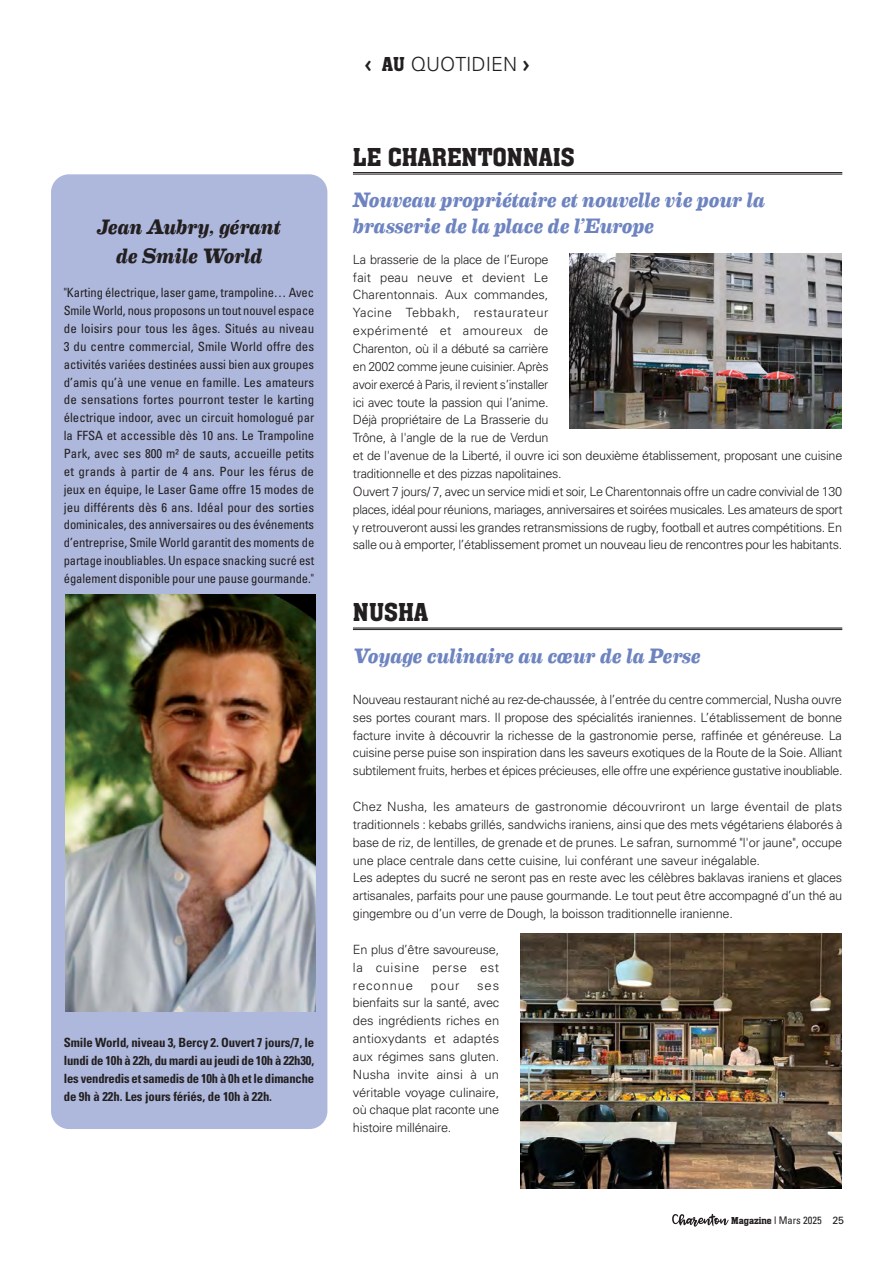
<style>
.page{position:relative;width:893px;height:1263px;background:#fff}
.page>*{position:absolute;margin:0;border:0;box-sizing:border-box;transform-origin:0 0}
.Brève___titre{font:500 27px "Aachen D";color:#231f20}
.t1{font:italic 700 21px/25.5px "Eames Century Modern";letter-spacing:-.005em;color:#6e84c1}
.t2{font:italic 700 21px "Eames Century Modern";letter-spacing:-.015em;color:#231f20}
.t3{font:300 19.5px "Univers";color:#231f20}
.t4{font:300 12.75px/17.9px "Univers";letter-spacing:-.025em;color:#231f20;text-align:justify}
.t5{font:condensed 12.75px/17.9px "Univers";letter-spacing:-.005em;color:#231f20;text-align:justify}
.t6{font:700 condensed 12.75px/17.9px "Univers";letter-spacing:-.01em;color:#231f20;text-align:justify}
.t7{font:condensed 10.5px "Univers";color:#231f20}
.s1{font-family:"Officina Serif";font-weight:700;font-size:21px}
.s2{font-family:"Aachen D";font-weight:500;font-size:21px}
.s3{font-family:"Aachen D";font-weight:500;font-stretch:normal}
.s4{font-stretch:normal}
</style>
<div class="page">
<svg style="left:672px;top:1214px;width:57px;height:13px"></svg>
<hr style="left:353px;top:172px;width:489px;height:1px;background:#231f20">
<hr style="left:353px;top:174px;width:489px;height:1px;background:#231f20">
<img style="left:570px;top:254px;width:272px;height:175px">
<div style="left:51px;top:174px;width:276px;height:955px;background:#aeb8dc;border-radius:18px"></div>
<img style="left:66px;top:594px;width:250px;height:417px">
<hr style="left:353px;top:627px;width:489px;height:2px;background:#231f20">
<hr style="left:353px;top:629px;width:489px;height:1px;background:#231f20">
<img style="left:520px;top:933px;width:321px;height:256px">
<p class="t2" style="left:97px;top:211px;width:185px">Jean Aubry, gérant</p>
<p class="t2" style="left:116px;top:240px;width:148px">de Smile World</p>
<p class="t5" style="left:64px;top:284px;width:252px">"Karting électrique, laser game, trampoline… Avec Smile World, nous proposons un tout nouvel espace de loisirs pour tous les âges. Situés au niveau 3 du centre commercial, Smile World offre des activités variées destinées aussi bien aux groupes d’amis qu’à une venue en famille. Les amateurs de sensations fortes pourront tester le karting électrique indoor, avec un circuit homologué par la FFSA et accessible dès 10 ans. Le Trampoline Park, avec ses 800 m² de sauts, accueille petits et grands à partir de 4 ans. Pour les férus de jeux en équipe, le Laser Game offre 15 modes de jeu différents dès 6 ans. Idéal pour des sorties dominicales, des anniversaires ou des événements d’entreprise, Smile World garantit des moments de partage inoubliables. Un espace snacking sucré est également disponible pour une pause gourmande."</p>
<p class="t6" style="left:64px;top:1033px;width:252px">Smile World, niveau 3, Bercy 2. Ouvert 7 jours/7, le lundi de 10h à 22h, du mardi au jeudi de 10h à 22h30, les vendredis et samedis de 10h à 0h et le dimanche de 9h à 22h. Les jours fériés, de 10h à 22h.</p>
<p class="t3" style="left:364px;top:52px;width:167px"><span class="s1">‹</span> <span class="s2">AU</span> QUOTIDIEN <span class="s1">›</span></p>
<p class="Brève___titre" style="left:353px;top:141px;width:223px">LE CHARENTONNAIS</p>
<p class="t1" style="left:353px;top:186px;width:413px">Nouveau propriétaire et nouvelle vie pour la brasserie de la place de l’Europe</p>
<p class="t4" style="left:353px;top:250px;width:491px;text-align:left">La brasserie de la place de l’Europe<br>fait peau neuve et devient Le<br>Charentonnais. Aux commandes,<br>Yacine Tebbakh, restaurateur<br>expérimenté et amoureux de<br>Charenton, où il a débuté sa carrière<br>en 2002 comme jeune cuisinier. Après<br>avoir exercé à Paris, il revient s’installer<br>ici avec toute la passion qui l’anime.<br>Déjà propriétaire de La Brasserie du<br>Trône, à l'angle de la rue de Verdun<br>et de l'avenue de la Liberté, il ouvre ici son deuxième établissement, proposant une cuisine traditionnelle et des pizzas napolitaines.</p>
<p class="t4" style="left:353px;top:482px;width:491px">Ouvert 7 jours/ 7, avec un service midi et soir, Le Charentonnais offre un cadre convivial de 130 places, idéal pour réunions, mariages, anniversaires et soirées musicales. Les amateurs de sport y retrouveront aussi les grandes retransmissions de rugby, football et autres compétitions. En salle ou à emporter, l’établissement promet un nouveau lieu de rencontres pour les habitants.</p>
<p class="Brève___titre" style="left:353px;top:596px;width:77px">NUSHA</p>
<p class="t1" style="left:353px;top:641px;width:349px">Voyage culinaire au cœur de la Perse</p>
<p class="t4" style="left:353px;top:690px;width:491px">Nouveau restaurant niché au rez-de-chaussée, à l’entrée du centre commercial, Nusha ouvre ses portes courant mars. Il propose des spécialités iraniennes. L’établissement de bonne facture invite à découvrir la richesse de la gastronomie perse, raffinée et généreuse. La cuisine perse puise son inspiration dans les saveurs exotiques de la Route de la Soie. Alliant subtilement fruits, herbes et épices précieuses, elle offre une expérience gustative inoubliable.</p>
<p class="t4" style="left:353px;top:797px;width:491px">Chez Nusha, les amateurs de gastronomie découvriront un large éventail de plats traditionnels : kebabs grillés, sandwichs iraniens, ainsi que des mets végétariens élaborés à base de riz, de lentilles, de grenade et de prunes. Le safran, surnommé "l'or jaune", occupe une place centrale dans cette cuisine, lui conférant une saveur inégalable.</p>
<p class="t4" style="left:353px;top:868px;width:491px">Les adeptes du sucré ne seront pas en reste avec les célèbres baklavas iraniens et glaces artisanales, parfaits pour une pause gourmande. Le tout peut être accompagné d’un thé au gingembre ou d’un verre de Dough, la boisson traditionnelle iranienne.</p>
<p class="t4" style="left:353px;top:940px;width:148px">En plus d’être savoureuse, la cuisine perse est reconnue</p>
<p class="t4" style="left:431px;top:976px;width:30px">pour</p>
<p class="t4" style="left:353px;top:976px;width:148px;text-indent:124px">ses bienfaits sur la santé, avec des ingrédients riches en antioxydants et adaptés aux régimes sans gluten.<br>Nusha invite ainsi à un véritable voyage culinaire, où chaque plat raconte une histoire millénaire.</p>
<p class="t7" style="left:731px;top:1214px;width:114px"><span class="s3">Magazine</span> l Mars 2025 <span class="s4">25</span></p>
</div>
